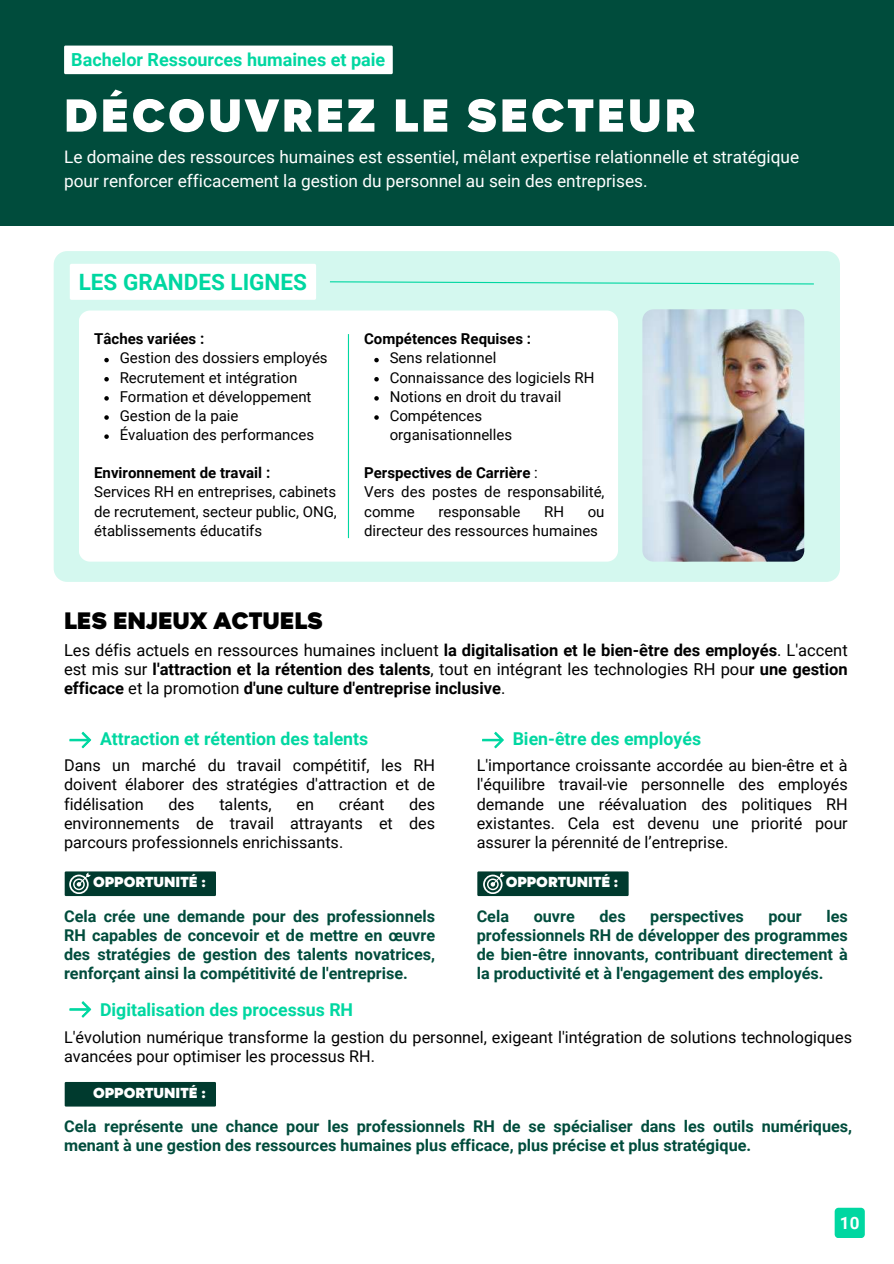
<style>
.page{position:relative;width:894px;height:1264px;background:#fff}
.page>*{position:absolute;margin:0;border:0;box-sizing:border-box;transform-origin:0 0}
.t1{font:900 52.5px "Magenos";letter-spacing:.055em;color:#fff}
.t2{font:900 27px "Magenos";color:#000}
.t3{font:700 22.5px "Roboto";color:#00d7a1}
.t4{font:700 18px "Roboto";color:#00d7a1}
.t5{font:700 17.7px "Roboto";color:#00d7a1}
.t6{font:17.25px/23.7px "Roboto";color:#fff}
.t7{font:700 16.95px "Roboto";color:#fff}
.t8{font:700 16.5px/19.2px "Roboto";color:#000;text-align:justify}
.t9{font:900 16.5px "Magenos";color:#fff}
.t10{font:16.2px/19.2px "Roboto";color:#000;text-align:justify}
.t11{font:700 16.2px/19.2px "Roboto";color:#004c3c;text-align:justify}
.t12{font:15px/19.2px "Roboto";color:#000}
.t13{font:700 15px "Roboto";color:#000}
.s1{font-weight:700}
.s2{font-weight:400}
</style>
<div class="page">
<div style="left:0;top:0;width:893px;height:225px;background:#004c3c"></div>
<div style="left:54px;top:251px;width:785px;height:331px;background:#d4f8ef;border-radius:13px"></div>
<svg style="left:330px;top:281px;width:484px;height:4px"></svg>
<img style="left:642px;top:309px;width:162px;height:252px;border-radius:11px">
<div style="left:79px;top:310px;width:539px;height:251px;background:#fff;border-radius:11px"></div>
<hr style="left:348px;top:334px;width:1px;height:204px;background:#00d7a1">
<svg style="left:69px;top:731px;width:22px;height:17px"></svg>
<div style="left:65px;top:871px;width:151px;height:25px;background:#003a2e"></div>
<svg style="left:69px;top:872px;width:22px;height:22px"></svg>
<svg style="left:482px;top:731px;width:22px;height:17px"></svg>
<div style="left:477px;top:871px;width:151px;height:25px;background:#003a2e"></div>
<svg style="left:483px;top:872px;width:21px;height:22px"></svg>
<svg style="left:69px;top:1001px;width:22px;height:16px"></svg>
<div style="left:834px;top:1207px;width:30px;height:31px;background:#00d7a1;border-radius:4px"></div>
<div style="left:64px;top:46px;width:328px;height:28px;background:#fff"></div>
<div style="left:70px;top:264px;width:246px;height:36px;background:#fff"></div>
<svg style="left:104px;top:358px;width:5px;height:4px"></svg>
<svg style="left:104px;top:377px;width:5px;height:4px"></svg>
<svg style="left:104px;top:396px;width:5px;height:4px"></svg>
<svg style="left:104px;top:415px;width:5px;height:5px"></svg>
<svg style="left:104px;top:434px;width:5px;height:5px"></svg>
<svg style="left:374px;top:358px;width:4px;height:4px"></svg>
<svg style="left:374px;top:377px;width:4px;height:4px"></svg>
<svg style="left:374px;top:396px;width:4px;height:4px"></svg>
<svg style="left:374px;top:415px;width:4px;height:5px"></svg>
<div style="left:65px;top:1081px;width:151px;height:25px;background:#003a2e"></div>
<p class="t4" style="left:71px;top:49px;width:315px">Bachelor Ressources humaines et paie</p>
<h1 class="t1" style="left:64px;top:88px;width:633px">DÉCOUVREZ LE SECTEUR</h1>
<p class="t6" style="left:64px;top:145px;width:736px">Le domaine des ressources humaines est essentiel, mêlant expertise relationnelle et stratégique pour renforcer efficacement la gestion du personnel au sein des entreprises.</p>
<h3 class="t3" style="left:79px;top:269px;width:229px">LES GRANDES LIGNES</h3>
<p class="t13" style="left:94px;top:330px;width:112px">Tâches variées :</p>
<p class="t12" style="left:120px;top:349px;width:209px">Gestion des dossiers employés<br>Recrutement et intégration<br>Formation et développement<br>Gestion de la paie<br>Évaluation des performances</p>
<p class="t13" style="left:94px;top:464px;width:177px">Environnement de travail :</p>
<p class="t12" style="left:94px;top:482px;width:244px;text-align:justify">Services RH en entreprises, cabinets de recrutement, secteur public, ONG, établissements éducatifs</p>
<p class="t13" style="left:364px;top:330px;width:168px">Compétences Requises :</p>
<p class="t12" style="left:389px;top:349px;width:206px">Sens relationnel<br>Connaissance des logiciels RH<br>Notions en droit du travail<br>Compétences organisationnelles</p>
<p class="t12" style="left:364px;top:463px;width:242px"><span class="s1">Perspectives de Carrière</span> :<br>Vers des postes de responsabilité, comme</p>
<p class="t12" style="left:438px;top:502px;width:83px">responsable</p>
<p class="t12" style="left:544px;top:502px;width:21px">RH</p>
<p class="t12" style="left:364px;top:502px;width:242px;text-indent:223px">ou directeur des ressources humaines</p>
<h2 class="t2" style="left:64px;top:606px;width:260px">LES ENJEUX ACTUELS</h2>
<p class="t8" style="left:64px;top:641px;width:785px"><span class="s2">Les défis actuels en ressources humaines incluent</span> la digitalisation et le bien-être des employés<span class="s2">. L'accent est mis sur</span> l'attraction et la rétention des talents<span class="s2">, tout en intégrant les technologies RH pou</span>r une gestion efficace <span class="s2">et la promotion</span> d'une culture d'entreprise inclusive<span class="s2">.</span></p>
<p class="t5" style="left:100px;top:728px;width:270px">Attraction et rétention des talents</p>
<p class="t10" style="left:64px;top:756px;width:372px">Dans un marché du travail compétitif, les RH doivent élaborer des stratégies d'attraction et de fidélisation</p>
<p class="t10" style="left:64px;top:794px;width:372px;text-indent:345px">des environnements de travail attrayants et des parcours professionnels enrichissants.</p>
<p class="t10" style="left:168px;top:794px;width:28px">des</p>
<p class="t10" style="left:219px;top:794px;width:54px">talents,</p>
<p class="t10" style="left:296px;top:794px;width:19px">en</p>
<p class="t10" style="left:338px;top:794px;width:47px">créant</p>
<p class="t5" style="left:512px;top:728px;width:190px">Bien-être des employés</p>
<p class="t10" style="left:476px;top:756px;width:372px">L'importance croissante accordée au bien-être et à l'équilibre travail-vie personnelle des employés demande une réévaluation des politiques RH existantes. Cela est devenu une priorité pour assurer la pérennité de l’entreprise.</p>
<p class="t9" style="left:93px;top:873px;width:114px">OPPORTUNITÉ :</p>
<p class="t9" style="left:505px;top:873px;width:114px">OPPORTUNITÉ :</p>
<p class="t11" style="left:64px;top:906px;width:372px">Cela crée une demande pour des professionnels RH capables de concevoir et de mettre en œuvre des stratégies de gestion des talents novatrices, renforçant ainsi la compétitivité de l'entreprise.</p>
<p class="t11" style="left:476px;top:906px;width:372px;text-indent:349px">les professionnels RH de développer des programmes de bien-être innovants, contribuant directement à la productivité et à l'engagement des employés.</p>
<p class="t11" style="left:476px;top:906px;width:34px">Cela</p>
<p class="t11" style="left:533px;top:906px;width:43px">ouvre</p>
<p class="t11" style="left:599px;top:906px;width:28px">des</p>
<p class="t11" style="left:650px;top:906px;width:95px">perspectives</p>
<p class="t11" style="left:768px;top:906px;width:35px">pour</p>
<p class="t5" style="left:100px;top:999px;width:254px">Digitalisation des processus RH</p>
<p class="t10" style="left:64px;top:1028px;width:789px">L'évolution numérique transforme la gestion du personnel, exigeant l'intégration de solutions technologiques avancées pour optimiser les processus RH.</p>
<p class="t9" style="left:93px;top:1083px;width:114px">OPPORTUNITÉ :</p>
<p class="t11" style="left:64px;top:1117px;width:789px">Cela représente une chance pour les professionnels RH de se spécialiser dans les outils numériques, menant à une gestion des ressources humaines plus efficace, plus précise et plus stratégique.</p>
<p class="t7" style="left:839px;top:1212px;width:21px">10</p>
</div>
